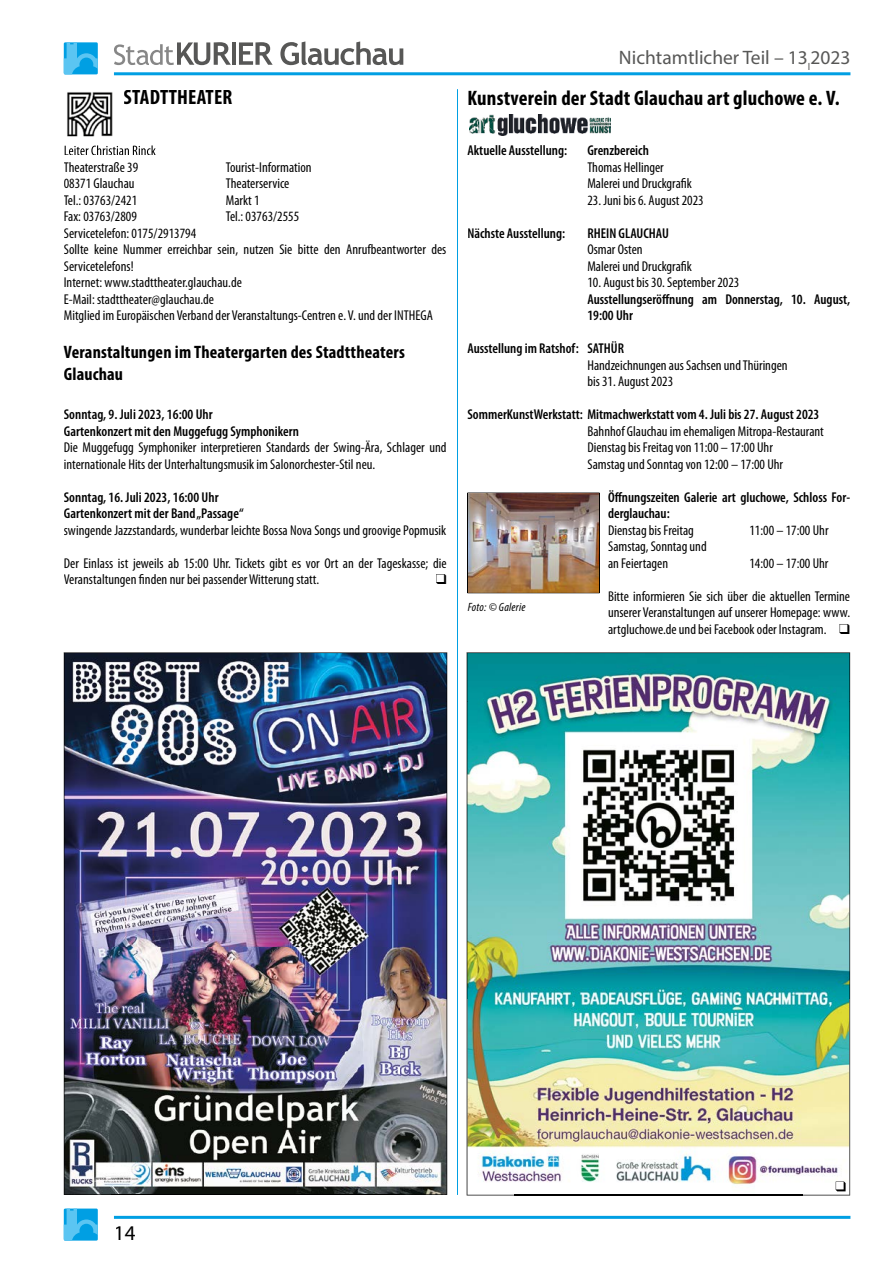
<style>
.page{position:relative;width:893px;height:1263px;background:#fff}
.page>*{position:absolute;margin:0;border:0;box-sizing:border-box;transform-origin:0 0}
.t1{font:700 condensed 21px "Myriad Pro";letter-spacing:.01em;color:#000}
.t2{font:21px "Myriad Pro";color:#000}
.t3{font:19.5px "Myriad Pro";color:#575756}
.t4{font:700 condensed 18px/21.6px "Myriad Pro";letter-spacing:.01em;color:#000}
.t5{font:condensed 14.25px/16.5px "Myriad Pro";color:#000}
.t6{font:600 condensed 14.25px/16.5px "Myriad Pro";color:#000}
.t7{font:italic condensed 12px "Myriad Pro";letter-spacing:.02em;color:#000}
</style>
<div class="page">
<hr style="left:114px;top:72px;width:736px;height:3px;background:#009fe3">
<svg style="left:114px;top:42px;width:117px;height:23px"></svg>
<hr style="left:232px;top:42px;width:4px;height:23px;background:#575756">
<svg style="left:239px;top:42px;width:34px;height:23px"></svg>
<svg style="left:280px;top:41px;width:123px;height:24px"></svg>
<svg style="left:64px;top:42px;width:34px;height:32px"></svg>
<hr style="left:114px;top:1216px;width:736px;height:3px;background:#009fe3">
<svg style="left:64px;top:1208px;width:34px;height:32px"></svg>
<svg style="left:65px;top:145px;width:91px;height:10px"></svg>
<img style="left:67px;top:92px;width:46px;height:45px">
<img style="left:467px;top:492px;width:133px;height:101px">
<img style="left:470px;top:114px;width:141px;height:22px">
<hr style="left:457px;top:89px;width:1px;height:1106px;background:#009fe3">
<img style="left:64px;top:652px;width:383px;height:543px">
<img style="left:64px;top:653px;width:383px;height:49px">
<img style="left:64px;top:701px;width:48px;height:493px">
<img style="left:399px;top:701px;width:48px;height:493px">
<img style="left:111px;top:1194px;width:289px;height:1px">
<img style="left:467px;top:652px;width:383px;height:543px">
<img style="left:467px;top:653px;width:383px;height:49px">
<img style="left:467px;top:701px;width:48px;height:494px">
<img style="left:802px;top:701px;width:48px;height:494px">
<img style="left:514px;top:1195px;width:289px;height:1px">
<svg style="left:836px;top:1181px;width:10px;height:10px"></svg>
<h1 class="t1" style="left:124px;top:84px;width:110px">STADTTHEATER</h1>
<p class="t5" style="left:64px;top:159px;width:76px">Theaterstraße 39</p>
<p class="t5" style="left:226px;top:159px;width:87px">Tourist-Information</p>
<p class="t5" style="left:64px;top:176px;width:72px">08371 Glauchau</p>
<p class="t5" style="left:226px;top:176px;width:65px">Theaterservice</p>
<p class="t5" style="left:64px;top:192px;width:75px">Tel.: 03763/2421</p>
<p class="t5" style="left:226px;top:192px;width:35px">Markt 1</p>
<p class="t5" style="left:64px;top:209px;width:75px">Fax: 03763/2809</p>
<p class="t5" style="left:226px;top:209px;width:75px">Tel.: 03763/2555</p>
<p class="t5" style="left:64px;top:225px;width:384px">Servicetelefon: 0175/2913794<br>Sollte keine Nummer erreichbar sein, nutzen Sie bitte den Anrufbeantworter des Servicetelefons!<br>Internet: www.stadttheater.glauchau.de<br>E-Mail: stadttheater@glauchau.de<br>Mitglied im Europäischen Verband der Veranstaltungs-Centren e. V. und der INTHEGA</p>
<p class="t4" style="left:64px;top:341px;width:343px">Veranstaltungen im Theatergarten des Stadttheaters<br>Glauchau</p>
<p class="t6" style="left:64px;top:407px;width:237px">Sonntag, 9. Juli 2023, 16:00 Uhr<br>Gartenkonzert mit den Muggefugg Symphonikern</p>
<p class="t5" style="left:64px;top:440px;width:384px">Die Muggefugg Symphoniker interpretieren Standards der Swing-Ära, Schlager und internationale Hits der Unterhaltungsmusik im Salonorchester-Stil neu.</p>
<p class="t6" style="left:64px;top:489px;width:181px">Sonntag, 16. Juli 2023, 16:00 Uhr<br>Gartenkonzert mit der Band „Passage“</p>
<p class="t5" style="left:64px;top:522px;width:384px">swingende Jazzstandards, wunderbar leichte Bossa Nova Songs und groovige Popmusik</p>
<p class="t5" style="left:64px;top:555px;width:384px">Der Einlass ist jeweils ab 15:00 Uhr. Tickets gibt es vor Ort an der Tageskasse; die<br>Veranstaltungen finden nur bei passender Witterung statt.</p>
<h2 class="t3" style="left:619px;top:46px;width:233px">Nichtamtlicher Teil – 13<sub>I</sub>2023</h2>
<h1 class="t1" style="left:467px;top:85px;width:374px">Kunstverein der Stadt Glauchau art gluchowe e. V.</h1>
<p class="t6" style="left:467px;top:143px;width:101px">Aktuelle Ausstellung:</p>
<p class="t6" style="left:587px;top:143px;width:63px">Grenzbereich</p>
<p class="t5" style="left:587px;top:159px;width:106px">Thomas Hellinger<br>Malerei und Druckgrafik</p>
<p class="t5" style="left:587px;top:192px;width:118px">23. Juni bis 6. August 2023</p>
<p class="t6" style="left:467px;top:225px;width:99px">Nächste Ausstellung:</p>
<p class="t6" style="left:587px;top:225px;width:83px">RHEIN GLAUCHAU</p>
<p class="t5" style="left:587px;top:242px;width:106px">Osmar Osten<br>Malerei und Druckgrafik</p>
<p class="t5" style="left:587px;top:275px;width:153px">10. August bis 30. September 2023</p>
<p class="t6" style="left:587px;top:291px;width:264px">Ausstellungseröffnung am Donnerstag, 10. August,<br>19:00 Uhr</p>
<p class="t6" style="left:467px;top:341px;width:158px">Ausstellung im Ratshof: SATHÜR</p>
<p class="t5" style="left:587px;top:357px;width:202px">Handzeichnungen aus Sachsen und Thüringen bis 31. August 2023</p>
<p class="t6" style="left:467px;top:407px;width:354px">SommerKunstWerkstatt: Mitmachwerkstatt vom 4. Juli bis 27. August 2023</p>
<p class="t5" style="left:587px;top:423px;width:238px">Bahnhof Glauchau im ehemaligen Mitropa-Restaurant<br>Dienstag bis Freitag von 11:00 – 17:00 Uhr<br>Samstag und Sonntag von 12:00 – 17:00 Uhr</p>
<p class="t6" style="left:608px;top:489px;width:244px">Öffnungszeiten Galerie art gluchowe, Schloss For&shy;derglauchau:</p>
<p class="t5" style="left:608px;top:522px;width:87px">Dienstag bis Freitag</p>
<p class="t5" style="left:749px;top:522px;width:81px">11:00 – 17:00 Uhr</p>
<p class="t5" style="left:608px;top:539px;width:100px">Samstag, Sonntag und an Feiertagen</p>
<p class="t5" style="left:749px;top:555px;width:81px">14:00 – 17:00 Uhr</p>
<p class="t5" style="left:608px;top:588px;width:244px;text-align:justify">Bitte informieren Sie sich über die aktuellen Termine unserer Veranstaltungen auf unserer Homepage: www. artgluchowe.de und bei Facebook oder Instagram. ❑</p>
<p class="t7" style="left:468px;top:600px;width:59px">Foto: © Galerie</p>
<h1 class="t2" style="left:114px;top:1220px;width:23px">14</h1>
</div>
